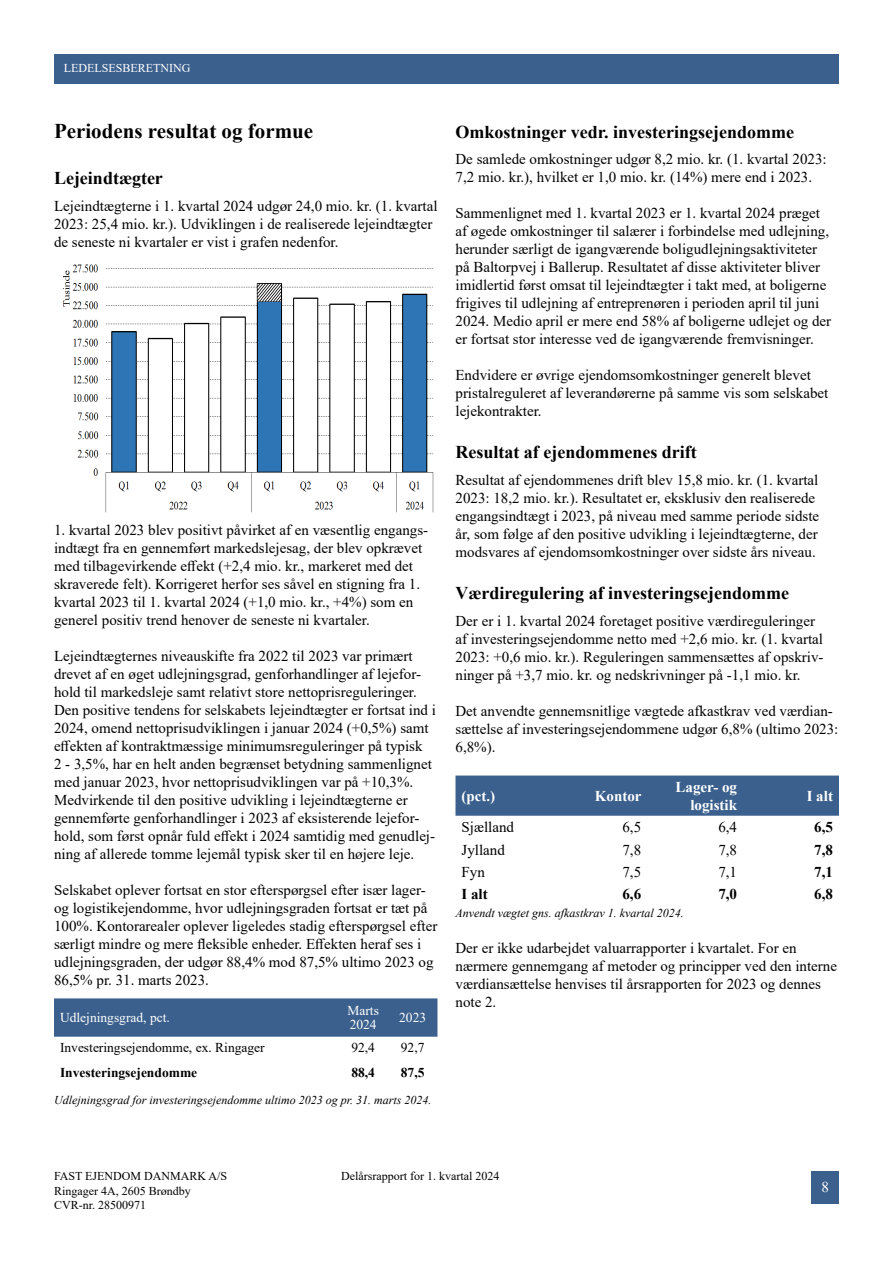
<style>
.page{position:relative;width:893px;height:1263px;background:#fff}
.page>*{position:absolute;margin:0;border:0;box-sizing:border-box;transform-origin:0 0}
.t1{font:700 21px "Times New Roman";color:#000}
.t2{font:700 18px "Times New Roman";color:#000}
.t3{font:15px/18px "Times New Roman";color:#000}
.t4{font:700 15px/18px "Times New Roman";color:#fff;text-align:right}
.t5{font:700 15px "Times New Roman";color:#000}
.t6{font:15px "Times New Roman";color:#fff}
.t7{font:13.5px "Times New Roman";color:#000}
.t8{font:13.5px/13.5px "Times New Roman";color:#fff}
.t9{font:700 13.5px "Times New Roman";color:#000}
.t10{font:italic 12px "Times New Roman";color:#000}
.t11{font:12px/14.4px "Times New Roman";color:#000}
.t12{font:12px "Times New Roman";color:#fff}
</style>
<div class="page">
<div style="left:811px;top:1171px;width:28px;height:32px;background:#3b608d"></div>
<div style="left:54px;top:54px;width:785px;height:30px;background:#3b608d"></div>
<div style="left:54px;top:998px;width:383px;height:39px;background:#3b608d"></div>
<div style="left:455px;top:775px;width:384px;height:41px;background:#3b608d"></div>
<img style="left:62px;top:264px;width:372px;height:249px">
<p class="t12" style="left:64px;top:60px;width:128px">LEDELSESBERETNING</p>
<h1 class="t1" style="left:54px;top:115px;width:261px">Periodens resultat og formue</h1>
<p class="t2" style="left:54px;top:165px;width:110px">Lejeindtægter</p>
<p class="t3" style="left:54px;top:196px;width:385px">Lejeindtægterne i 1. kvartal 2024 udgør 24,0 mio. kr. (1. kvartal<br>2023: 25,4 mio. kr.). Udviklingen i de realiserede lejeindtægter de seneste ni kvartaler er vist i grafen nedenfor.</p>
<p class="t3" style="left:54px;top:520px;width:376px">1. kvartal 2023 blev positivt påvirket af en væsentlig engangs&shy;indtægt fra en gennemført markedslejesag, der blev opkrævet med tilbagevirkende effekt (+2,4 mio. kr., markeret med det skraverede felt). Korrigeret herfor ses såvel en stigning fra 1. kvartal 2023 til 1. kvartal 2024 (+1,0 mio. kr., +4%) som en generel positiv trend henover de seneste ni kvartaler.</p>
<p class="t3" style="left:54px;top:646px;width:384px">Lejeindtægternes niveauskifte fra 2022 til 2023 var primært drevet af en øget udlejningsgrad, genforhandlinger af lejefor&shy;hold til markedsleje samt relativt store nettoprisreguleringer.<br>Den positive tendens for selskabets lejeindtægter er fortsat ind i 2024, omend nettoprisudviklingen i januar 2024 (+0,5%) samt effekten af kontraktmæssige minimumsreguleringer på typisk<br>2 - 3,5%, har en helt anden begrænset betydning sammenlignet med januar 2023, hvor nettoprisudviklingen var på +10,3%.<br>Medvirkende til den positive udvikling i lejeindtægterne er gennemførte genforhandlinger i 2023 af eksisterende lejefor&shy;hold, som først opnår fuld effekt i 2024 samtidig med genudlej&shy;ning af allerede tomme lejemål typisk sker til en højere leje.</p>
<p class="t3" style="left:54px;top:880px;width:385px">Selskabet oplever fortsat en stor efterspørgsel efter især lager&shy;og logistikejendomme, hvor udlejningsgraden fortsat er tæt på 100%. Kontorarealer oplever ligeledes stadig efterspørgsel efter særligt mindre og mere fleksible enheder. Effekten heraf ses i udlejningsgraden, der udgør 88,4% mod 87,5% ultimo 2023 og 86,5% pr. 31. marts 2023.</p>
<p class="t8" style="left:60px;top:1010px;width:111px">Udlejningsgrad, pct.</p>
<p class="t8" style="left:347px;top:1004px;width:33px">Marts<br>2024</p>
<p class="t8" style="left:399px;top:1010px;width:28px">2023</p>
<p class="t7" style="left:60px;top:1038px;width:206px">Investeringsejendomme, ex. Ringager</p>
<p class="t7" style="left:351px;top:1038px;width:25px">92,4</p>
<p class="t7" style="left:401px;top:1038px;width:25px">92,7</p>
<p class="t9" style="left:60px;top:1063px;width:139px">Investeringsejendomme</p>
<p class="t9" style="left:351px;top:1063px;width:25px">88,4</p>
<p class="t9" style="left:401px;top:1063px;width:25px">87,5</p>
<p class="t10" style="left:54px;top:1091px;width:379px">Udlejningsgrad for investeringsejendomme ultimo 2023 og pr. 31. marts 2024.</p>
<p class="t2" style="left:455px;top:119px;width:340px">Omkostninger vedr. investeringsejendomme</p>
<p class="t3" style="left:455px;top:150px;width:373px">De samlede omkostninger udgør 8,2 mio. kr. (1. kvartal 2023:<br>7,2 mio. kr.), hvilket er 1,0 mio. kr. (14%) mere end i 2023.</p>
<p class="t3" style="left:455px;top:204px;width:377px">Sammenlignet med 1. kvartal 2023 er 1. kvartal 2024 præget af øgede omkostninger til salærer i forbindelse med udlejning, herunder særligt de igangværende boligudlejningsaktiviteter på Baltorpvej i Ballerup. Resultatet af disse aktiviteter bliver imidlertid først omsat til lejeindtægter i takt med, at boligerne frigives til udlejning af entreprenøren i perioden april til juni 2024. Medio april er mere end 58% af boligerne udlejet og der er fortsat stor interesse ved de igangværende fremvisninger.</p>
<p class="t3" style="left:455px;top:366px;width:374px">Endvidere er øvrige ejendomsomkostninger generelt blevet pristalreguleret af leverandørerne på samme vis som selskabet lejekontrakter.</p>
<p class="t2" style="left:455px;top:439px;width:243px">Resultat af ejendommenes drift</p>
<p class="t3" style="left:455px;top:470px;width:365px">Resultat af ejendommenes drift blev 15,8 mio. kr. (1. kvartal 2023: 18,2 mio. kr.). Resultatet er, eksklusiv den realiserede engangsindtægt i 2023, på niveau med samme periode sidste år, som følge af den positive udvikling i lejeindtægterne, der modsvares af ejendomsomkostninger over sidste års niveau.</p>
<p class="t2" style="left:455px;top:580px;width:335px">Værdiregulering af investeringsejendomme</p>
<p class="t3" style="left:455px;top:611px;width:369px">Der er i 1. kvartal 2024 foretaget positive værdireguleringer af investeringsejendomme netto med +2,6 mio. kr. (1. kvartal 2023: +0,6 mio. kr.). Reguleringen sammensættes af opskriv&shy;ninger på +3,7 mio. kr. og nedskrivninger på -1,1 mio. kr.</p>
<p class="t3" style="left:455px;top:701px;width:384px">Det anvendte gennemsnitlige vægtede afkastkrav ved værdian&shy;sættelse af investeringsejendommene udgør 6,8% (ultimo 2023:<br>6,8%).</p>
<p class="t4" style="left:461px;top:786px;width:35px">(pct.)</p>
<p class="t4" style="left:595px;top:786px;width:48px">Kontor</p>
<p class="t4" style="left:676px;top:777px;width:63px">Lager- og logistik</p>
<p class="t4" style="left:807px;top:786px;width:28px">I alt</p>
<p class="t3" style="left:461px;top:818px;width:54px">Sjælland</p>
<p class="t3" style="left:622px;top:818px;width:20px">6,5</p>
<p class="t3" style="left:718px;top:818px;width:20px">6,4</p>
<p class="t5" style="left:814px;top:816px;width:20px">6,5</p>
<p class="t3" style="left:461px;top:840px;width:45px">Jylland</p>
<p class="t3" style="left:622px;top:840px;width:20px">7,8</p>
<p class="t3" style="left:718px;top:840px;width:20px">7,8</p>
<p class="t5" style="left:814px;top:839px;width:20px">7,8</p>
<p class="t3" style="left:461px;top:862px;width:25px">Fyn</p>
<p class="t3" style="left:622px;top:862px;width:20px">7,5</p>
<p class="t3" style="left:718px;top:862px;width:20px">7,1</p>
<p class="t5" style="left:814px;top:861px;width:20px">7,1</p>
<p class="t5" style="left:461px;top:883px;width:28px">I alt</p>
<p class="t5" style="left:622px;top:883px;width:20px">6,6</p>
<p class="t5" style="left:718px;top:883px;width:20px">7,0</p>
<p class="t5" style="left:814px;top:883px;width:20px">6,8</p>
<p class="t10" style="left:455px;top:905px;width:230px">Anvendt vægtet gns. afkastkrav 1. kvartal 2024.</p>
<p class="t3" style="left:455px;top:938px;width:383px">Der er ikke udarbejdet valuarrapporter i kvartalet. For en nærmere gennemgang af metoder og principper ved den interne værdiansættelse henvises til årsrapporten for 2023 og dennes note 2.</p>
<p class="t11" style="left:54px;top:1168px;width:175px">FAST EJENDOM DANMARK A/S<br>Ringager 4A, 2605 Brøndby<br>CVR-nr. 28500971</p>
<p class="t11" style="left:341px;top:1168px;width:160px">Delårsrapport for 1. kvartal 2024</p>
<p class="t6" style="left:821px;top:1177px;width:9px">8</p>
</div>
